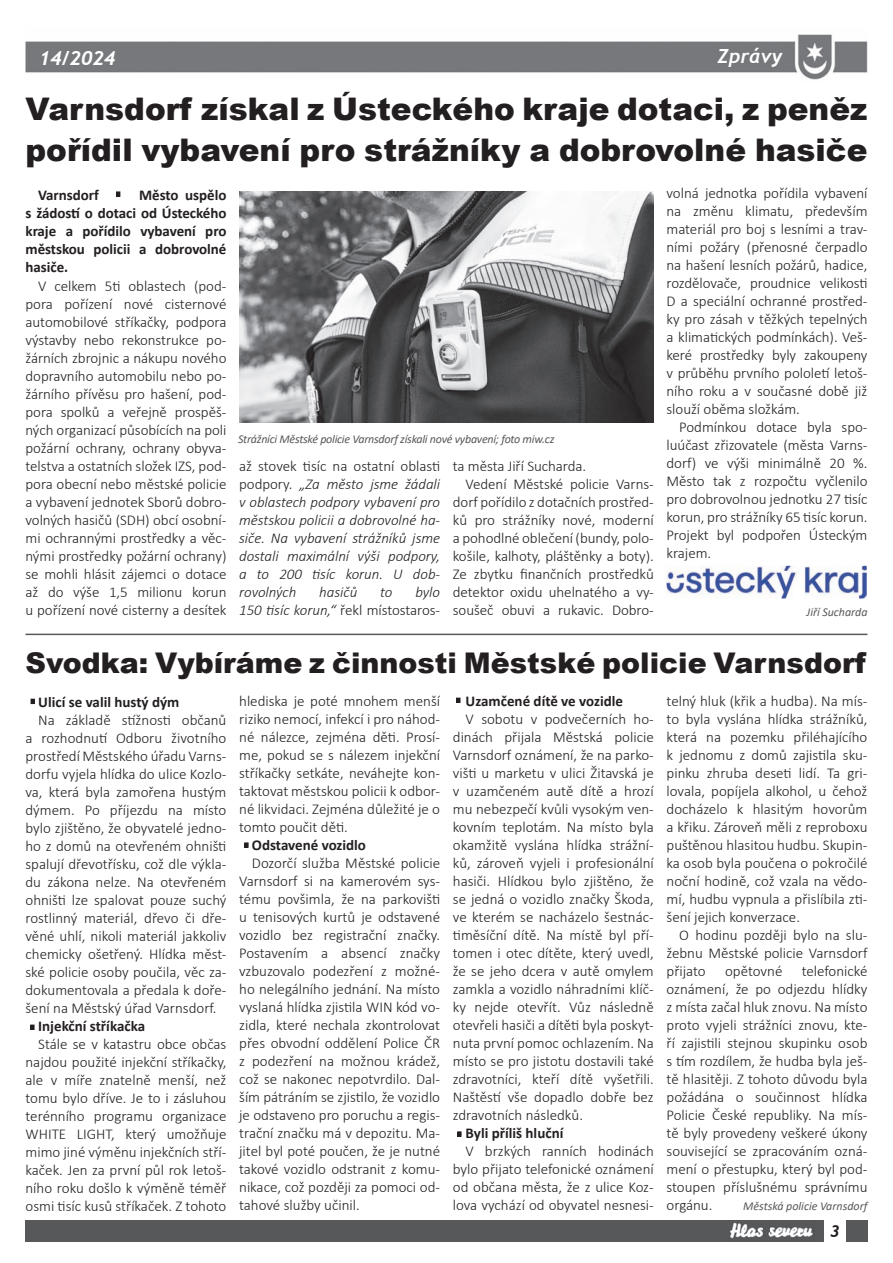
<style>
.page{position:relative;width:893px;height:1263px;background:#fff}
.page>*{position:absolute;margin:0;border:0;box-sizing:border-box;transform-origin:0 0}
.t1{font:900 31.2px/40.5px "Arial";color:#231f20}
.t2{font:900 28.5px "Arial";color:#231f20}
.t3{font:italic 700 19.5px "Trebuchet";color:#fff}
.t4{font:italic 700 16.5px "Trebuchet";color:#231f20}
.t5{font:300 15px/18px "Calibri";letter-spacing:-.005em;color:#231f20;text-align:justify}
.t6{font:italic 300 15px/18px "Calibri";letter-spacing:-.005em;color:#231f20;text-align:justify}
.t7{font:700 15px/18px "Calibri";letter-spacing:-.005em;color:#231f20;text-align:justify}
.t8{font:italic 12px "Calibri";letter-spacing:-.02em;color:#57585a}
.t9{font:italic 12px "Calibri";color:#57585a}
.s1{font-style:normal}
</style>
<div class="page">
<img style="left:26px;top:34px;width:842px;height:46px">
<img style="left:40px;top:50px;width:73px;height:15px">
<img style="left:718px;top:48px;width:65px;height:19px">
<div style="left:26px;top:1220px;width:798px;height:22px;background:#57585a"></div>
<div style="left:846px;top:1220px;width:21px;height:22px;background:#57585a"></div>
<img style="left:730px;top:1222px;width:83px;height:17px">
<hr style="left:26px;top:634px;width:841px;height:1px;background:#57585a">
<svg style="left:116px;top:192px;width:4px;height:5px"></svg>
<svg style="left:31px;top:699px;width:4px;height:5px"></svg>
<svg style="left:30px;top:1025px;width:4px;height:5px"></svg>
<svg style="left:244px;top:843px;width:4px;height:4px"></svg>
<svg style="left:456px;top:698px;width:4px;height:5px"></svg>
<svg style="left:457px;top:1132px;width:4px;height:4px"></svg>
<img style="left:239px;top:192px;width:415px;height:230px">
<img style="left:666px;top:566px;width:201px;height:32px">
<img style="left:679px;top:572px;width:134px;height:1px">
<h3 class="t3" style="left:39px;top:45px;width:78px">14/2024</h3>
<h3 class="t3" style="left:717px;top:44px;width:67px">Zprávy</h3>
<h3 class="t3" style="left:91px;top:45px;width:24px">19</h3>
<h1 class="t1" style="left:26px;top:88px;width:843px">Varnsdorf získal z Ústeckého kraje dotaci, z peněz pořídil vybavení pro strážníky a dobrovolné hasiče</h1>
<p class="t7" style="left:38px;top:186px;width:62px">Varnsdorf</p>
<p class="t5" style="left:666px;top:184px;width:202px">volná jednotka pořídila vybavení na změnu klimatu, především materiál pro boj s lesními a trav&shy;ními požáry (přenosné čerpadlo na hašení lesních požárů, hadice, rozdělovače, proudnice velikosti D a speciální ochranné prostřed&shy;ky pro zásah v těžkých tepelných a klimatických podmínkách). Veš&shy;keré prostředky byly zakoupeny v průběhu prvního pololetí letoš&shy;ního roku a v současné době již slouží oběma složkám.</p>
<p class="t5" style="left:666px;top:418px;width:202px;text-indent:13px">Podmínkou dotace byla spo&shy;luúčast zřizovatele (města Varns&shy;dorf) ve výši minimálně 20 %.<br>Město tak z rozpočtu vyčlenilo pro dobrovolnou jednotku 27 tisíc korun, pro strážníky 65 tisíc korun.<br>Projekt byl podpořen Ústeckým krajem.</p>
<p class="t7" style="left:26px;top:186px;width:202px;text-indent:114px">Město uspělo s žádostí o dotaci od Ústeckého kraje a pořídilo vybavení pro městskou policii a dobrovolné hasiče.</p>
<p class="t5" style="left:26px;top:276px;width:202px;text-indent:13px">V celkem 5ti oblastech (pod&shy;pora pořízení nové cisternové automobilové stříkačky, podpora výstavby nebo rekonstrukce po&shy;žárních zbrojnic a nákupu nového dopravního automobilu nebo po&shy;žárního přívěsu pro hašení, pod&shy;pora spolků a veřejně prospěš&shy;ných organizací působících na poli požární ochrany, ochrany obyva&shy;telstva a ostatních složek IZS, pod&shy;pora obecní nebo městské policie a vybavení jednotek Sborů dobro&shy;volných hasičů (SDH) obcí osobní&shy;mi ochrannými prostředky a věc&shy;nými prostředky požární ochrany) se mohli hlásit zájemci o dotace až do výše 1,5 milionu korun u pořízení nové cisterny a desítek</p>
<p class="t8" style="left:238px;top:430px;width:318px">Strážníci Městské policie Varnsdorf získali nové vybavení; foto miw.cz</p>
<p class="t6" style="left:239px;top:456px;width:202px"><span class="s1">až stovek tisíc na ostatní oblasti podpory.</span> „Za město jsme žádali v oblastech podpory vybavení pro městskou policii a dobrovolné ha&shy;siče. Na vybavení strážníků jsme dostali maximální výši podpory, a to 200 tisíc korun. U dob&shy;rovolných</p>
<p class="t5" style="left:453px;top:456px;width:135px">ta města Jiří Sucharda.</p>
<p class="t5" style="left:466px;top:474px;width:190px">Vedení Městské policie Varns-</p>
<p class="t5" style="left:453px;top:492px;width:202px">dorf pořídilo z dotačních prostřed-</p>
<p class="t5" style="left:453px;top:510px;width:202px">ků pro strážníky nové, moderní</p>
<p class="t5" style="left:453px;top:528px;width:202px">a pohodlné oblečení (bundy, polo-</p>
<p class="t5" style="left:453px;top:546px;width:202px">košile, kalhoty, pláštěnky a boty).</p>
<p class="t5" style="left:453px;top:564px;width:202px">Ze zbytku finančních prostředků</p>
<p class="t5" style="left:453px;top:582px;width:202px">detektor oxidu uhelnatého a vy-</p>
<p class="t5" style="left:453px;top:600px;width:202px">soušeč obuvi a rukavic. Dobro-</p>
<p class="t6" style="left:319px;top:582px;width:39px">hasičů</p>
<p class="t6" style="left:380px;top:582px;width:14px">to</p>
<p class="t6" style="left:239px;top:582px;width:202px;text-align:right">bylo<br>150 tisíc korun,“ <span class="s1">řekl místostaros-</span></p>
<p class="t8" style="left:807px;top:603px;width:62px">Jiří Sucharda</p>
<h2 class="t2" style="left:26px;top:642px;width:842px">Svodka: Vybíráme z činnosti Městské policie Varnsdorf</h2>
<p class="t7" style="left:38px;top:693px;width:143px">Ulicí se valil hustý dým</p>
<p class="t5" style="left:26px;top:711px;width:202px;text-indent:13px">Na základě stížnosti občanů a rozhodnutí Odboru životního prostředí Městského úřadu Varns&shy;dorfu vyjela hlídka do ulice Kozlo&shy;va, která byla zamořena hustým dýmem. Po příjezdu na místo bylo zjištěno, že obyvatelé jedno&shy;ho z domů na otevřeném ohništi spalují dřevotřísku, což dle výkla&shy;du zákona nelze. Na otevřeném ohništi lze spalovat pouze suchý rostlinný materiál, dřevo či dře&shy;věné uhlí, nikoli materiál jakkoliv chemicky ošetřený. Hlídka měst&shy;ské policie osoby poučila, věc za&shy;dokumentovala a předala k doře&shy;šení na Městský úřad Varnsdorf.</p>
<p class="t7" style="left:38px;top:1017px;width:108px">Injekční stříkačka</p>
<p class="t5" style="left:26px;top:1035px;width:202px;text-indent:13px">Stále se v katastru obce občas najdou použité injekční stříkačky, ale v míře znatelně menší, než tomu bylo dříve. Je to i zásluhou terénního programu organizace WHITE LIGHT, který umožňuje mimo jiné výměnu injekčních stří&shy;kaček. Jen za první půl rok letoš&shy;ního roku došlo k výměně téměř osmi tisíc kusů stříkaček. Z tohoto</p>
<p class="t5" style="left:666px;top:692px;width:202px">telný hluk (křik a hudba). Na mís&shy;to byla vyslána hlídka strážníků, která na pozemku přiléhajícího k jednomu z domů zajistila sku&shy;pinku zhruba deseti lidí. Ta gri&shy;lovala, popíjela alkohol, u čehož docházelo k hlasitým hovorům a křiku. Zároveň měli z reproboxu puštěnou hlasitou hudbu. Skupin&shy;ka osob byla poučena o pokročilé noční hodině, což vzala na vědo&shy;mí, hudbu vypnula a přislíbila zti&shy;šení jejich konverzace.</p>
<p class="t5" style="left:666px;top:926px;width:202px;text-indent:13px">O hodinu později bylo na slu&shy;žebnu Městské policie Varnsdorf přijato</p>
<p class="t7" style="left:466px;top:691px;width:159px">Uzamčené dítě ve vozidle</p>
<p class="t5" style="left:453px;top:710px;width:202px;text-indent:13px">V sobotu v podvečerních ho&shy;dinách přijala Městská policie Varnsdorf oznámení, že na parko&shy;višti u marketu v ulici Žitavská je v uzamčeném autě dítě a hrozí mu nebezpečí kvůli vysokým ven&shy;kovním teplotám. Na místo byla okamžitě vyslána hlídka strážní&shy;ků, zároveň vyjeli i profesionální hasiči. Hlídkou bylo zjištěno, že se jedná o vozidlo značky Škoda, ve kterém se nacházelo šestnác&shy;timěsíční dítě. Na místě byl pří&shy;tomen i otec dítěte, který uvedl, že se jeho dcera v autě omylem zamkla a vozidlo náhradními klíč&shy;ky nejde otevřít. Vůz následně otevřeli hasiči a dítěti byla poskyt&shy;nuta první pomoc ochlazením. Na místo se pro jistotu dostavili také zdravotníci, kteří dítě vyšetřili.<br>Naštěstí vše dopadlo dobře bez zdravotních následků.</p>
<p class="t7" style="left:466px;top:1123px;width:99px">Byli příliš hluční</p>
<p class="t5" style="left:453px;top:1142px;width:202px;text-indent:13px">V brzkých ranních hodinách bylo přijato telefonické oznámení od občana města, že z ulice Koz&shy;lova vychází od obyvatel nesnesi-</p>
<p class="t5" style="left:239px;top:692px;width:202px">hlediska je poté mnohem menší riziko nemocí, infekcí i pro náhod&shy;né nálezce, zejména děti. Prosí&shy;me, pokud se s nálezem injekční stříkačky setkáte, neváhejte kon&shy;taktovat městskou policii k odbor&shy;né likvidaci. Zejména důležité je o tomto poučit děti.</p>
<p class="t7" style="left:252px;top:835px;width:116px">Odstavené vozidlo</p>
<p class="t5" style="left:239px;top:854px;width:202px;text-indent:13px">Dozorčí služba Městské policie Varnsdorf si na kamerovém sys&shy;tému povšimla, že na parkovišti u tenisových kurtů je odstavené vozidlo bez registrační značky.<br>Postavením a absencí značky vzbuzovalo podezření z možné&shy;ho nelegálního jednání. Na místo vyslaná hlídka zjistila WIN kód vo&shy;zidla, které nechala zkontrolovat přes obvodní oddělení Police ČR z podezření na možnou krádež, což se nakonec nepotvrdilo. Dal&shy;ším pátráním se zjistilo, že vozidlo je odstaveno pro poruchu a regis&shy;trační značku má v depozitu. Ma&shy;jitel byl poté poučen, že je nutné takové vozidlo odstranit z komu&shy;nikace, což později za pomoci od&shy;tahové služby učinil.</p>
<p class="t5" style="left:666px;top:962px;width:202px;text-indent:135px">telefonické oznámení, že po odjezdu hlídky z místa začal hluk znovu. Na místo proto vyjeli strážníci znovu, kte&shy;ří zajistili stejnou skupinku osob s tím rozdílem, že hudba byla ješ&shy;tě hlasitěji. Z tohoto důvodu byla požádána o součinnost hlídka Policie České republiky. Na mís&shy;tě byly provedeny veškeré úkony související se zpracováním ozná&shy;mení o přestupku, který byl pod&shy;stoupen příslušnému správnímu orgánu.</p>
<p class="t5" style="left:725px;top:962px;width:59px">opětovné</p>
<p class="t9" style="left:743px;top:1197px;width:126px">Městská policie Varnsdorf</p>
<p class="t4" style="left:830px;top:1220px;width:11px">3</p>
</div>
